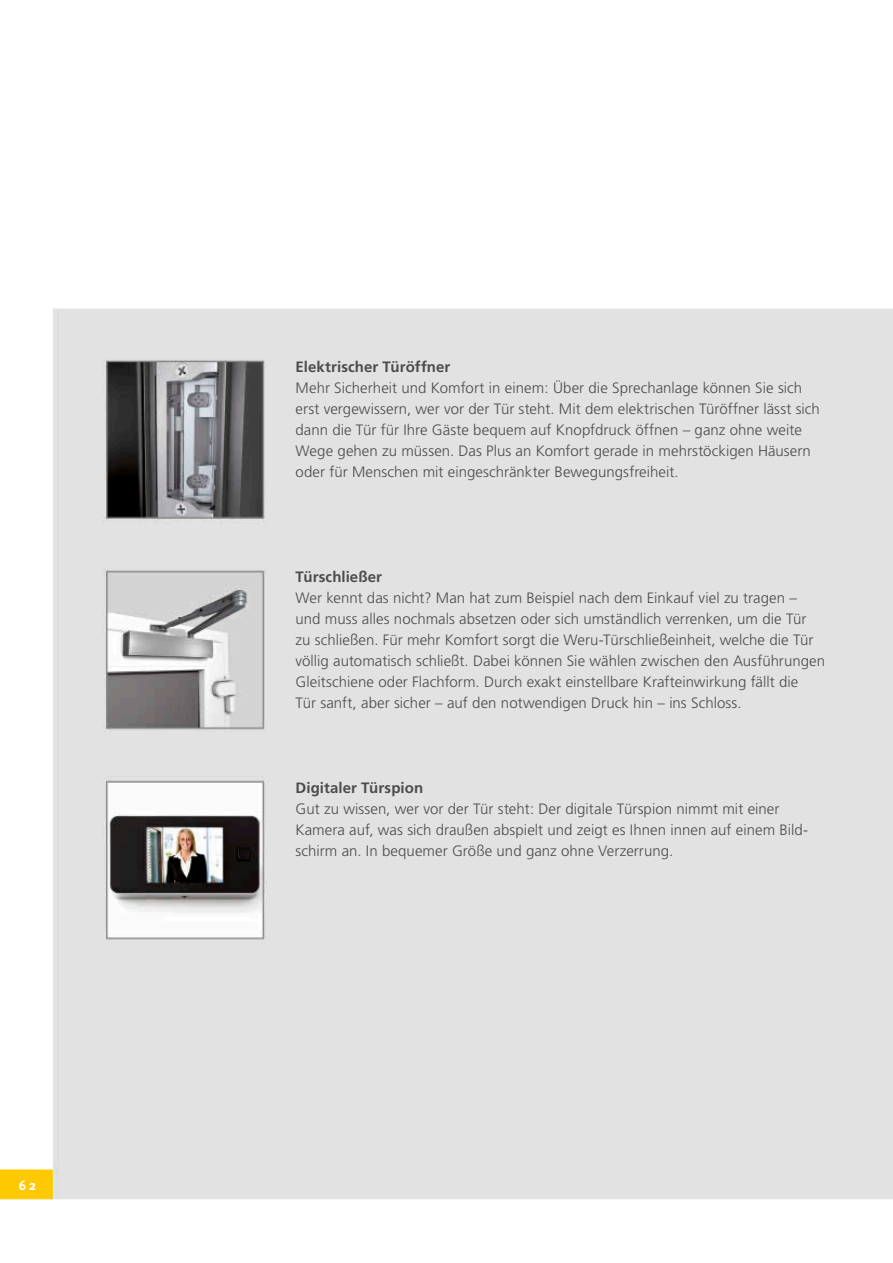
<style>
.page{position:relative;width:893px;height:1263px;background:#fff}
.page>*{position:absolute;margin:0;border:0;box-sizing:border-box;transform-origin:0 0}
.t1{font:300 15px/21px "Frutiger";letter-spacing:.005em;color:#4b4c4d}
.t2{font:700 15px "Frutiger";letter-spacing:.005em;color:#4b4c4d}
.t3{font:700 13.5px "Meta Plus";color:#fff}
</style>
<div class="page">
<img style="left:0;top:308px;width:893px;height:892px">
<p class="t3" style="left:19px;top:1177px;width:19px">62</p>
<p class="t2" style="left:296px;top:358px;width:156px">Elektrischer Türöffner</p>
<p class="t1" style="left:296px;top:378px;width:526px">Mehr Sicherheit und Komfort in einem: Über die Sprechanlage können Sie sich erst vergewissern, wer vor der Tür steht. Mit dem elektrischen Türöffner lässt sich dann die Tür für Ihre Gäste bequem auf Knopfdruck öffnen – ganz ohne weite Wege gehen zu müssen. Das Plus an Komfort gerade in mehrstöckigen Häusern oder für Menschen mit eingeschränkter Bewegungsfreiheit.</p>
<p class="t2" style="left:295px;top:568px;width:88px">Türschließer</p>
<p class="t1" style="left:295px;top:588px;width:531px">Wer kennt das nicht? Man hat zum Beispiel nach dem Einkauf viel zu tragen – und muss alles nochmals absetzen oder sich umständlich verrenken, um die Tür zu schließen. Für mehr Komfort sorgt die Weru-Türschließeinheit, welche die Tür völlig automatisch schließt. Dabei können Sie wählen zwischen den Ausführungen Gleitschiene oder Flachform. Durch exakt einstellbare Krafteinwirkung fällt die<br>Tür sanft, aber sicher – auf den notwendigen Druck hin – ins Schloss.</p>
<p class="t2" style="left:295px;top:778px;width:129px">Digitaler Türspion</p>
<p class="t1" style="left:295px;top:798px;width:514px">Gut zu wissen, wer vor der Tür steht: Der digitale Türspion nimmt mit einer<br>Kamera auf, was sich draußen abspielt und zeigt es Ihnen innen auf einem Bild&shy;schirm an. In bequemer Größe und ganz ohne Verzerrung.</p>
</div>
